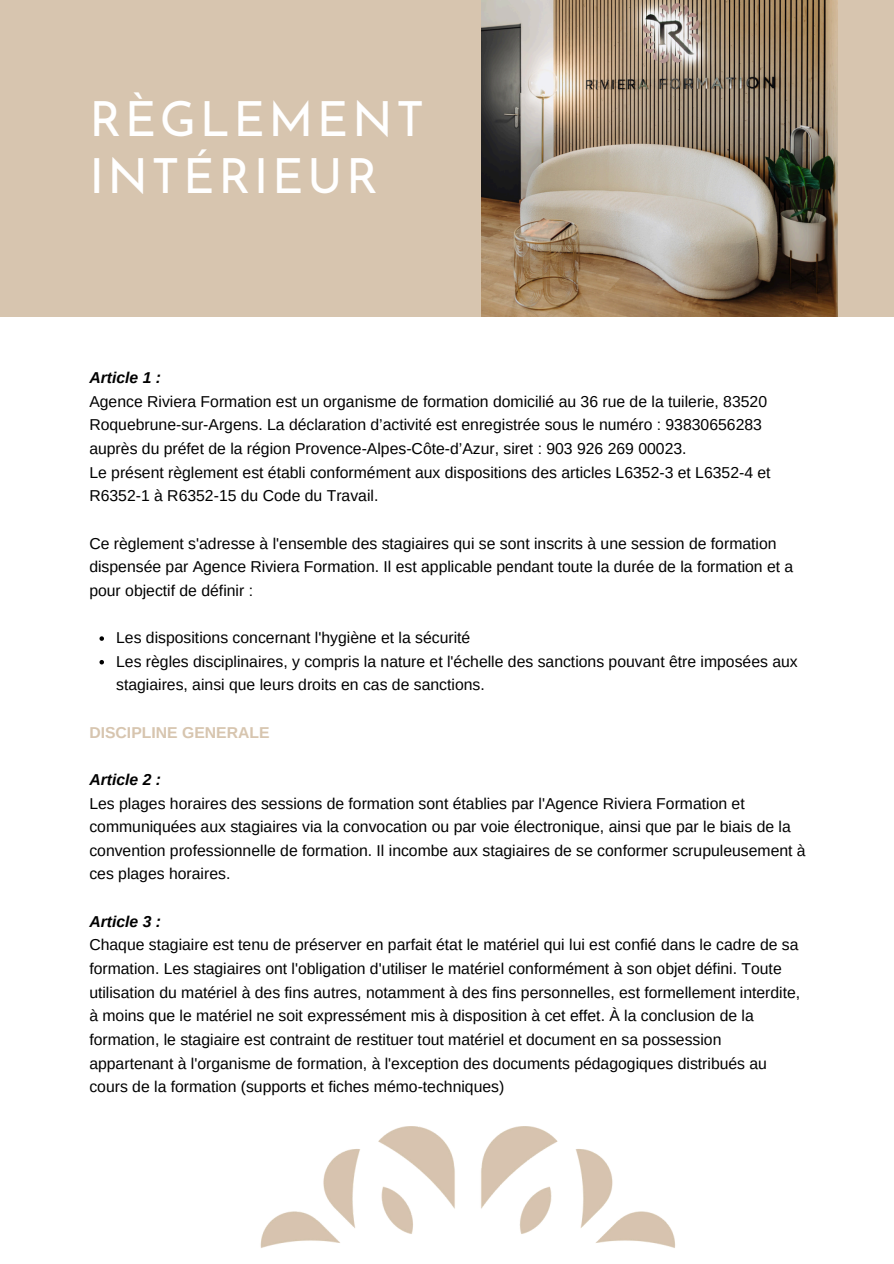
<style>
.page{position:relative;width:894px;height:1264px;background:#fff}
.page>*{position:absolute;margin:0;border:0;box-sizing:border-box;transform-origin:0 0}
.t1{font:48.45px/56.6px "Josefin Sans";letter-spacing:.07em;color:#fff}
.t2{font:15.75px/23.7px "Arimo";color:#000}
.t3{font:italic 700 15.75px "Arimo";color:#000}
.t4{font:700 15.75px "Arimo";color:#d7c5af}
</style>
<div class="page">
<div style="left:0;top:0;width:893px;height:1263px;background:#d7c5af"></div>
<div style="left:0;top:317px;width:893px;height:946px;background:#fff"></div>
<img style="left:481px;top:0;width:356px;height:317px">
<svg style="left:99px;top:636px;width:5px;height:5px"></svg>
<svg style="left:99px;top:660px;width:5px;height:4px"></svg>
<img style="left:260px;top:1126px;width:415px;height:122px">
<p class="t1" style="left:89px;top:95px;width:336px">RÈGLEMENT<br>INTÉRIEUR</p>
<h1 class="t3" style="left:89px;top:369px;width:73px">Article 1 :</h1>
<p class="t2" style="left:89px;top:389px;width:679px">Agence Riviera Formation est un organisme de formation domicilié au 36 rue de la tuilerie, 83520<br>Roquebrune-sur-Argens. La déclaration d’activité est enregistrée sous le numéro : 93830656283 auprès du préfet de la région Provence-Alpes-Côte-d’Azur, siret : 903 926 269 00023.</p>
<p class="t2" style="left:89px;top:460px;width:682px">Le présent règlement est établi conformément aux dispositions des articles L6352-3 et L6352-4 et<br>R6352-1 à R6352-15 du Code du Travail.</p>
<p class="t2" style="left:89px;top:531px;width:705px">Ce règlement s'adresse à l'ensemble des stagiaires qui se sont inscrits à une session de formation dispensée par Agence Riviera Formation. Il est applicable pendant toute la durée de la formation et a pour objectif de définir :</p>
<p class="t2" style="left:116px;top:625px;width:355px">Les dispositions concernant l'hygiène et la sécurité</p>
<p class="t2" style="left:116px;top:649px;width:683px">Les règles disciplinaires, y compris la nature et l'échelle des sanctions pouvant être imposées aux stagiaires, ainsi que leurs droits en cas de sanctions.</p>
<p class="t4" style="left:89px;top:723px;width:182px">DISCIPLINE GENERALE</p>
<h2 class="t3" style="left:89px;top:770px;width:73px">Article 2 :</h2>
<p class="t2" style="left:89px;top:791px;width:717px">Les plages horaires des sessions de formation sont établies par l'Agence Riviera Formation et communiquées aux stagiaires via la convocation ou par voie électronique, ainsi que par le biais de la convention professionnelle de formation. Il incombe aux stagiaires de se conformer scrupuleusement à ces plages horaires.</p>
<p class="t3" style="left:89px;top:912px;width:73px">Article 3 :</p>
<p class="t2" style="left:89px;top:933px;width:712px">Chaque stagiaire est tenu de préserver en parfait état le matériel qui lui est confié dans le cadre de sa formation. Les stagiaires ont l'obligation d'utiliser le matériel conformément à son objet défini. Toute utilisation du matériel à des fins autres, notamment à des fins personnelles, est formellement interdite, à moins que le matériel ne soit expressément mis à disposition à cet effet. À la conclusion de la formation, le stagiaire est contraint de restituer tout matériel et document en sa possession appartenant à l'organisme de formation, à l'exception des documents pédagogiques distribués au cours de la formation (supports et fiches mémo-techniques)</p>
</div>
